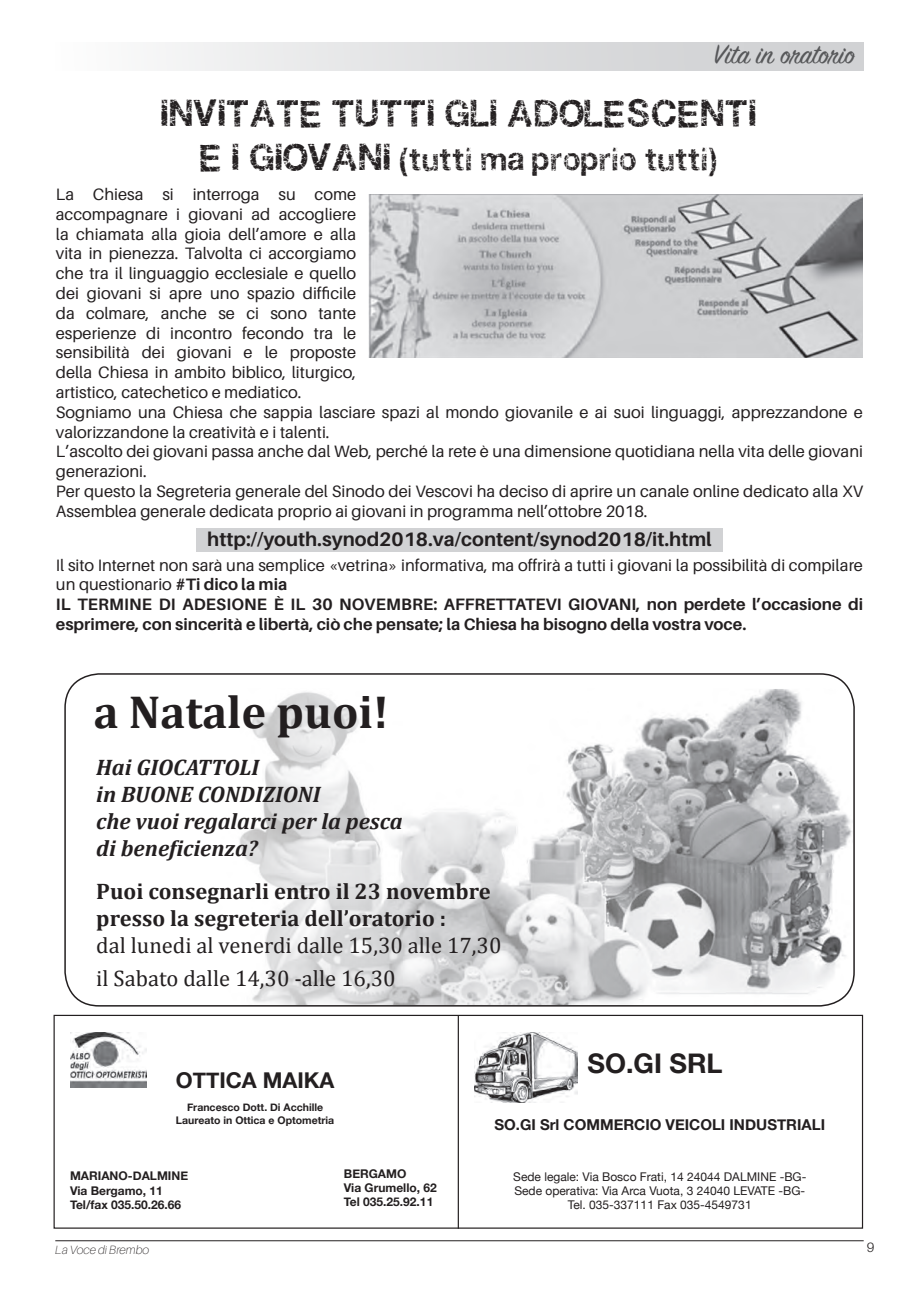
<style>
.page{position:relative;width:919px;height:1289px;background:#fff}
.page>*{position:absolute;margin:0;border:0;box-sizing:border-box;transform-origin:0 0}
.t1{font:700 46.5px "Cambria";color:#231f20}
.t2{font:33px "Gastada";color:#231f20}
.t3{font:30px "Sign Painter House Script";color:#57585a}
.t4{font:28.5px "Gastada";color:#231f20}
.t5{font:700 27px "Helvetica Neue";color:#231f20}
.t6{font:italic 700 22.5px "Cambria";color:#231f20}
.t7{font:22.5px "Cambria";color:#231f20}
.t8{font:700 22.5px "Cambria";color:#231f20}
.t9{font:700 21.75px "Helvetica Neue";color:#231f20}
.t10{font:700 19.5px "Aileron";color:#231f20}
.t11{font:16.5px/19.8px "Aileron";color:#231f20}
.t12{font:700 16.5px/19.8px "Aileron";color:#231f20}
.t13{font:700 15px "Helvetica Neue";color:#231f20}
.t14{font:300 13.5px "Aileron";color:#231f20}
.t15{font:12px/14.4px "Helvetica Neue";color:#231f20;text-align:center}
.t16{font:700 12px/14.4px "Helvetica Neue";color:#231f20}
.t17{font:italic 100 12px "Aileron";color:#231f20}
.t18{font:700 10.5px/12.6px "Helvetica Neue";color:#231f20;text-align:center}
.s1{font-size:33px}
.s2{font-weight:700}
</style>
<div class="page">
<div style="left:55px;top:42px;width:808px;height:29px;background:linear-gradient(to right,#f9f9fa,#cbccce)"></div>
<hr style="left:55px;top:1240px;width:808px;height:1px;background:#231f20">
<div style="left:196px;top:528px;width:526px;height:23px;background:#d1d2d4"></div>
<img style="left:369px;top:194px;width:493px;height:164px">
<div style="left:54px;top:1014px;width:809px;height:214px;border:1px solid #231f20"></div>
<hr style="left:457px;top:1015px;width:2px;height:213px;background:#231f20">
<img style="left:70px;top:1032px;width:77px;height:55px">
<img style="left:474px;top:1032px;width:104px;height:70px">
<img style="left:239px;top:688px;width:614px;height:315px">
<div style="left:64px;top:673px;width:790px;height:333px;border:2px solid #231f20;border-radius:34px"></div>
<h3 class="t3" style="left:713px;top:40px;width:142px">Vita in oratorio</h3>
<p class="t2" style="left:160px;top:91px;width:598px">INVITATE TUTTI GLI ADOLESCENTI</p>
<p class="t4" style="left:199px;top:139px;width:519px"><span class="s1">E I GIOVANI</span> (tutti ma proprio tutti)</p>
<p class="t11" style="left:56px;top:184px;width:302px;text-align:justify">La Chiesa si interroga su come accompagnare i giovani ad accogliere la chiamata alla gioia dell’amore e alla vita in pienezza. Talvolta ci accorgiamo che tra il linguaggio ecclesiale e quello dei giovani si apre uno spazio difficile da colmare, anche se ci sono tante esperienze di incontro fecondo tra le sensibilità dei giovani e le proposte della Chiesa in ambito biblico, liturgico, artistico, catechetico e mediatico.</p>
<p class="t11" style="left:56px;top:402px;width:808px">Sogniamo una Chiesa che sappia lasciare spazi al mondo giovanile e ai suoi linguaggi, apprezzandone e valorizzandone la creatività e i talenti.</p>
<p class="t11" style="left:56px;top:442px;width:808px">L’ascolto dei giovani passa anche dal Web, perché la rete è una dimensione quotidiana nella vita delle giovani generazioni.</p>
<p class="t11" style="left:56px;top:481px;width:808px">Per questo la Segreteria generale del Sinodo dei Vescovi ha deciso di aprire un canale online dedicato alla XV<br>Assemblea generale dedicata proprio ai giovani in programma nell’ottobre 2018.</p>
<p class="t10" style="left:207px;top:528px;width:506px">http://youth.synod2018.va/content/synod2018/it.html</p>
<p class="t11" style="left:56px;top:555px;width:808px">Il sito Internet non sarà una semplice «vetrina» informativa, ma offrirà a tutti i giovani la possibilità di compilare un questionario <span class="s2">#Ti dico la mia</span></p>
<p class="t12" style="left:56px;top:594px;width:808px">IL TERMINE DI ADESIONE È IL 30 NOVEMBRE: AFFRETTATEVI GIOVANI, non perdete l’occasione di esprimere, con sincerità e libertà, ciò che pensate; la Chiesa ha bisogno della vostra voce.</p>
<p class="t1" style="left:94px;top:684px;width:296px">a Natale puoi!</p>
<p class="t6" style="left:96px;top:753px;width:164px">Hai GIOCATTOLI</p>
<p class="t6" style="left:96px;top:780px;width:226px">in BUONE CONDIZIONI</p>
<p class="t6" style="left:96px;top:807px;width:308px">che vuoi regalarci per la pesca</p>
<p class="t6" style="left:96px;top:834px;width:163px">di beneficienza?</p>
<p class="t8" style="left:96px;top:878px;width:396px">Puoi consegnarli entro il 23 novembre</p>
<p class="t8" style="left:96px;top:905px;width:351px">presso la segreteria dell’oratorio :</p>
<p class="t7" style="left:96px;top:932px;width:407px">dal lunedi al venerdi dalle 15,30 alle 17,30</p>
<p class="t7" style="left:96px;top:964px;width:301px">il Sabato dalle 14,30 -alle 16,30</p>
<p class="t9" style="left:176px;top:1063px;width:160px">OTTICA MAIKA</p>
<p class="t18" style="left:176px;top:1101px;width:160px">Francesco Dott. Di Acchille<br>Laureato in Ottica e Optometria</p>
<p class="t16" style="left:70px;top:1169px;width:119px">MARIANO-DALMINE<br>Via Bergamo, 11<br>Tel/fax 035.50.26.66</p>
<p class="t16" style="left:344px;top:1166px;width:94px">BERGAMO<br>Via Grumello, 62<br>Tel 035.25.92.11</p>
<p class="t5" style="left:587px;top:1042px;width:137px">SO.GI SRL</p>
<p class="t13" style="left:494px;top:1112px;width:332px">SO.GI Srl COMMERCIO VEICOLI INDUSTRIALI</p>
<p class="t15" style="left:513px;top:1169px;width:294px">Sede legale: Via Bosco Frati, 14 24044 DALMINE -BG-<br>Sede operativa: Via Arca Vuota, 3 24040 LEVATE -BG-<br>Tel. 035-337111 Fax 035-4549731</p>
<p class="t17" style="left:55px;top:1243px;width:95px">La Voce di Brembo</p>
<p class="t14" style="left:866px;top:1240px;width:9px">9</p>
</div>
